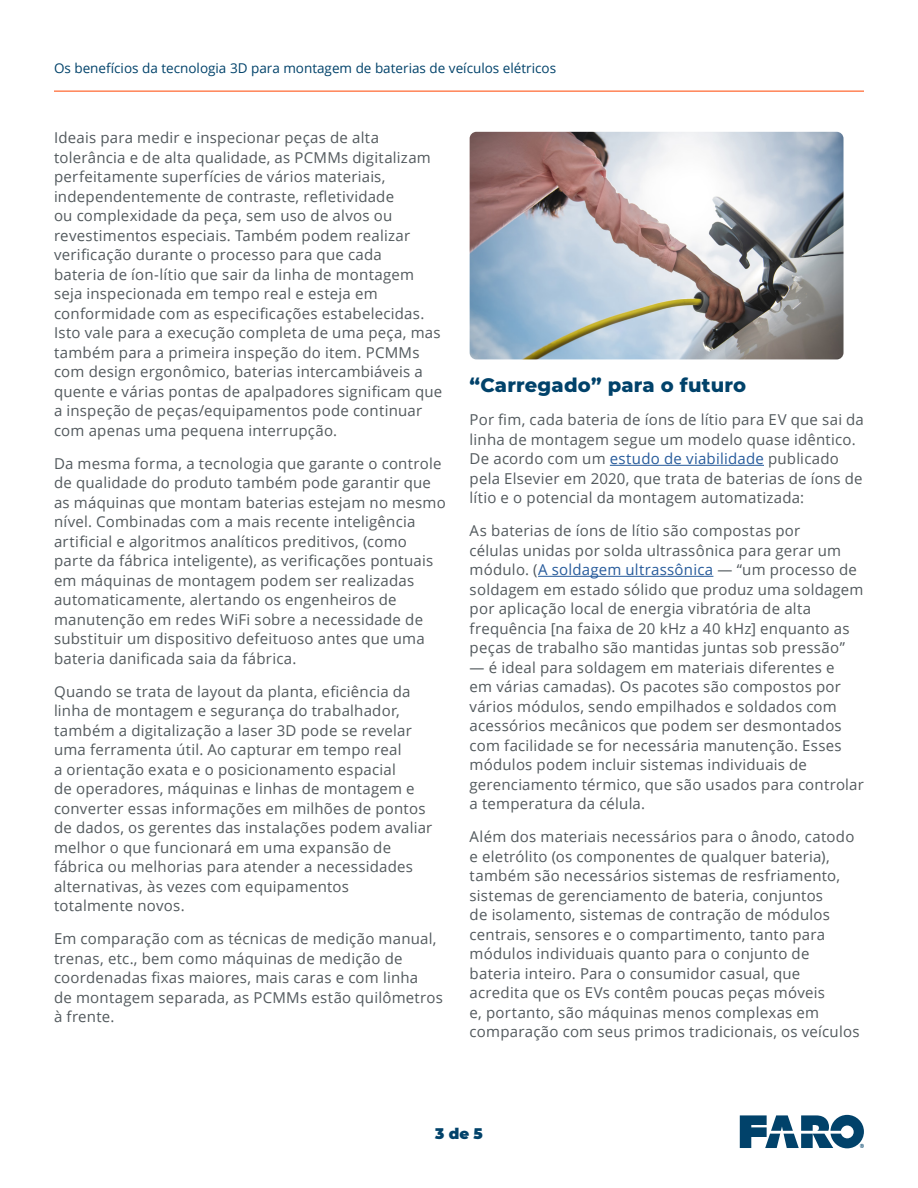
<style>
.page{position:relative;width:918px;height:1188px;background:#fff}
.page>*{position:absolute;margin:0;border:0;box-sizing:border-box;transform-origin:0 0}
.t1{font:800 19.5px "Montserrat";letter-spacing:.01em;color:#01426a}
.t2{font:15px/19.5px "Open Sans";letter-spacing:.015em;color:#52595d}
.t3{font:900 15px "Montserrat";color:#01426a}
.t4{font:13.5px "Open Sans";color:#01426a}
.s1{color:#275b9b}
</style>
<div class="page">
<hr style="left:54px;top:91px;width:810px;height:1px;background:#ff4500">
<svg style="left:740px;top:1115px;width:124px;height:33px"></svg>
<hr style="left:610px;top:465px;width:154px;height:1px;background:#275b9b">
<hr style="left:538px;top:576px;width:175px;height:1px;background:#275b9b">
<img style="left:470px;top:132px;width:374px;height:227px">
<p class="t4" style="left:54px;top:58px;width:504px">Os benefícios da tecnologia 3D para montagem de baterias de veículos elétricos</p>
<p class="t2" style="left:54px;top:128px;width:390px">Ideais para medir e inspecionar peças de alta tolerância e de alta qualidade, as PCMMs digitalizam perfeitamente superfícies de vários materiais, independentemente de contraste, refletividade<br>ou complexidade da peça, sem uso de alvos ou revestimentos especiais. Também podem realizar verificação durante o processo para que cada<br>bateria de íon-lítio que sair da linha de montagem seja inspecionada em tempo real e esteja em conformidade com as especificações estabelecidas.<br>Isto vale para a execução completa de uma peça, mas também para a primeira inspeção do item. PCMMs com design ergonômico, baterias intercambiáveis a quente e várias pontas de apalpadores significam que a inspeção de peças/equipamentos pode continuar com apenas uma pequena interrupção.</p>
<p class="t2" style="left:54px;top:453px;width:393px">Da mesma forma, a tecnologia que garante o controle de qualidade do produto também pode garantir que as máquinas que montam baterias estejam no mesmo nível. Combinadas com a mais recente inteligência artificial e algoritmos analíticos preditivos, (como parte da fábrica inteligente), as verificações pontuais em máquinas de montagem podem ser realizadas automaticamente, alertando os engenheiros de manutenção em redes WiFi sobre a necessidade de substituir um dispositivo defeituoso antes que uma bateria danificada saia da fábrica.</p>
<p class="t2" style="left:54px;top:681px;width:380px">Quando se trata de layout da planta, eficiência da linha de montagem e segurança do trabalhador, também a digitalização a laser 3D pode se revelar uma ferramenta útil. Ao capturar em tempo real<br>a orientação exata e o posicionamento espacial<br>de operadores, máquinas e linhas de montagem e converter essas informações em milhões de pontos de dados, os gerentes das instalações podem avaliar melhor o que funcionará em uma expansão de fábrica ou melhorias para atender a necessidades alternativas, às vezes com equipamentos<br>totalmente novos.</p>
<p class="t2" style="left:54px;top:929px;width:390px">Em comparação com as técnicas de medição manual, trenas, etc., bem como máquinas de medição de coordenadas fixas maiores, mais caras e com linha<br>de montagem separada, as PCMMs estão quilômetros à frente.</p>
<h1 class="t1" style="left:470px;top:371px;width:278px">“Carregado” para o futuro</h1>
<p class="t2" style="left:470px;top:410px;width:396px">Por fim, cada bateria de íons de lítio para EV que sai da linha de montagem segue um modelo quase idêntico.<br>De acordo com um <span class="s1">estudo de viabilidade</span> publicado pela Elsevier em 2020, que trata de baterias de íons de lítio e o potencial da montagem automatizada:</p>
<p class="t2" style="left:470px;top:521px;width:395px">As baterias de íons de lítio são compostas por<br>células unidas por solda ultrassônica para gerar um módulo. (<span class="s1">A soldagem ultrassônica</span> — “um processo de soldagem em estado sólido que produz uma soldagem por aplicação local de energia vibratória de alta frequência [na faixa de 20 kHz a 40 kHz] enquanto as peças de trabalho são mantidas juntas sob pressão”</p>
<p class="t2" style="left:470px;top:657px;width:396px">— é ideal para soldagem em materiais diferentes e<br>em várias camadas). Os pacotes são compostos por vários módulos, sendo empilhados e soldados com acessórios mecânicos que podem ser desmontados com facilidade se for necessária manutenção. Esses módulos podem incluir sistemas individuais de gerenciamento térmico, que são usados para controlar a temperatura da célula.</p>
<p class="t2" style="left:470px;top:827px;width:391px">Além dos materiais necessários para o ânodo, catodo e eletrólito (os componentes de qualquer bateria), também são necessários sistemas de resfriamento, sistemas de gerenciamento de bateria, conjuntos<br>de isolamento, sistemas de contração de módulos centrais, sensores e o compartimento, tanto para módulos individuais quanto para o conjunto de bateria inteiro. Para o consumidor casual, que acredita que os EVs contêm poucas peças móveis<br>e, portanto, são máquinas menos complexas em comparação com seus primos tradicionais, os veículos</p>
<p class="t3" style="left:435px;top:1122px;width:49px">3 de 5</p>
</div>
